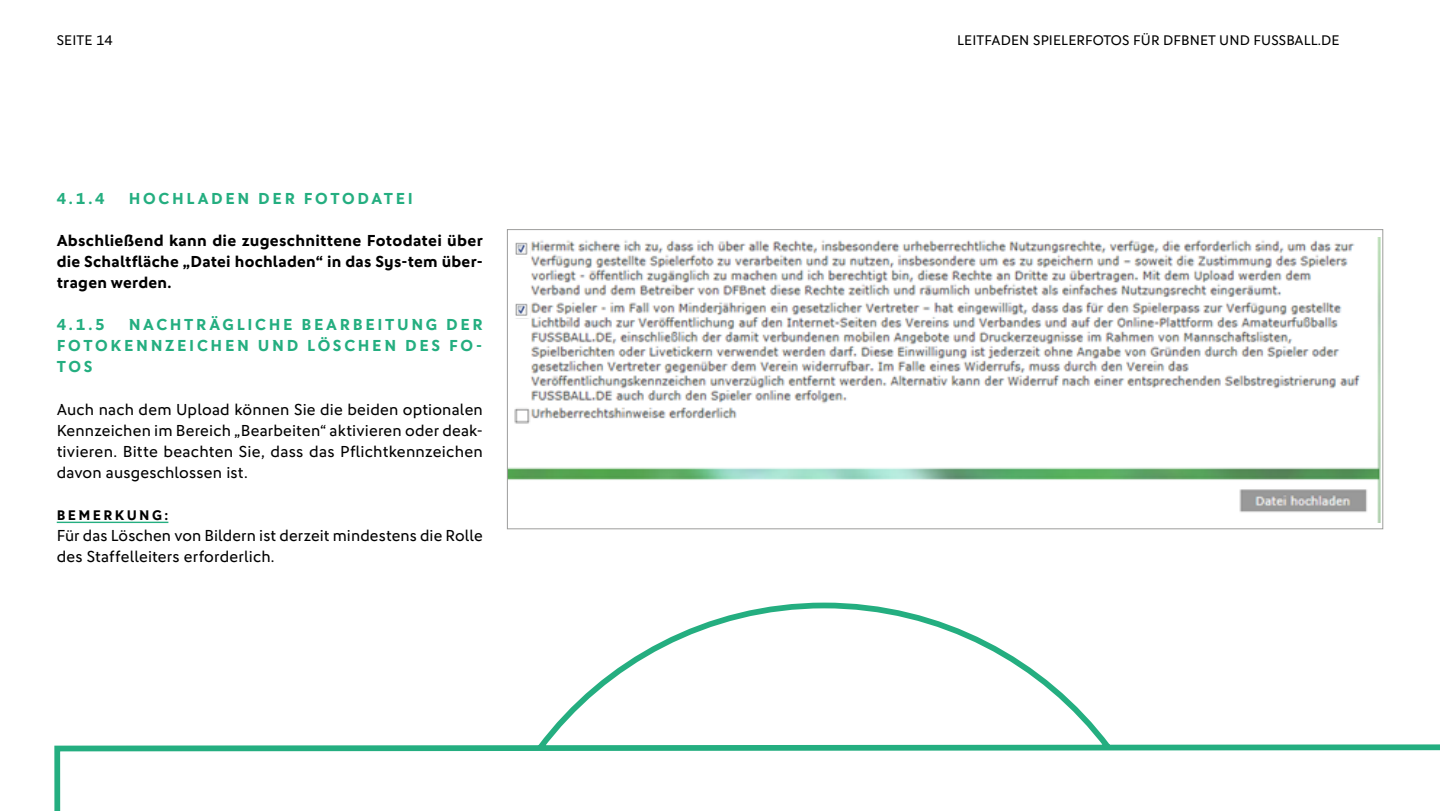
<style>
.page{position:relative;width:1440px;height:811px;background:#fff}
.page>*{position:absolute;margin:0;border:0;box-sizing:border-box;transform-origin:0 0}
.t1{font:16px/21px "DFB Sans";letter-spacing:.01em;color:#000;text-align:justify}
.t2{font:700 16px/21px "DFB Sans";letter-spacing:.015em;color:#000;text-align:justify}
.t3{font:700 16px/21px "DFB Sans";letter-spacing:.17em;color:#24ae80;text-align:justify}
.t4{font:14px "DFB Sans";letter-spacing:.01em;color:#000}
.t5{font:700 14px "DFB Sans";letter-spacing:.175em;color:#000}
</style>
<div class="page">
<img style="left:509px;top:237px;width:872px;height:285px">
<img style="left:514px;top:301px;width:15px;height:16px">
<img style="left:514px;top:240px;width:15px;height:16px">
<hr style="left:57px;top:521px;width:111px;height:2px;background:#24ae80">
<svg style="left:54px;top:602px;width:1386px;height:209px"></svg>
<p class="t4" style="left:57px;top:32px;width:58px">SEITE 14</p>
<p class="t4" style="left:957px;top:32px;width:384px">LEITFADEN SPIELERFOTOS FÜR DFBNET UND FUSSBALL.DE</p>
<p class="t3" style="left:57px;top:188px;width:49px">4.1.4</p>
<p class="t3" style="left:129px;top:188px;width:286px">HOCHLADEN DER FOTODATEI</p>
<p class="t2" style="left:57px;top:230px;width:428px">Abschließend kann die zugeschnittene Fotodatei über die Schaltfläche „Datei hochladen“ in das Sys-tem über&shy;tragen werden.</p>
<p class="t3" style="left:57px;top:314px;width:50px">4.1.5</p>
<p class="t3" style="left:57px;top:314px;width:428px;text-indent:72px">NACHTRÄGLICHE BEARBEITUNG DER FOTOKENNZEICHEN UND LÖSCHEN DES FO-TOS</p>
<p class="t1" style="left:57px;top:398px;width:428px">Auch nach dem Upload können Sie die beiden optionalen Kennzeichen im Bereich „Bearbeiten“ aktivieren oder deak&shy;tivieren. Bitte beachten Sie, dass das Pflichtkennzeichen davon ausgeschlossen ist.</p>
<p class="t5" style="left:57px;top:506px;width:113px">BEMERKUNG:</p>
<p class="t1" style="left:57px;top:524px;width:428px">Für das Löschen von Bildern ist derzeit mindestens die Rolle des Staffelleiters erforderlich.</p>
</div>
